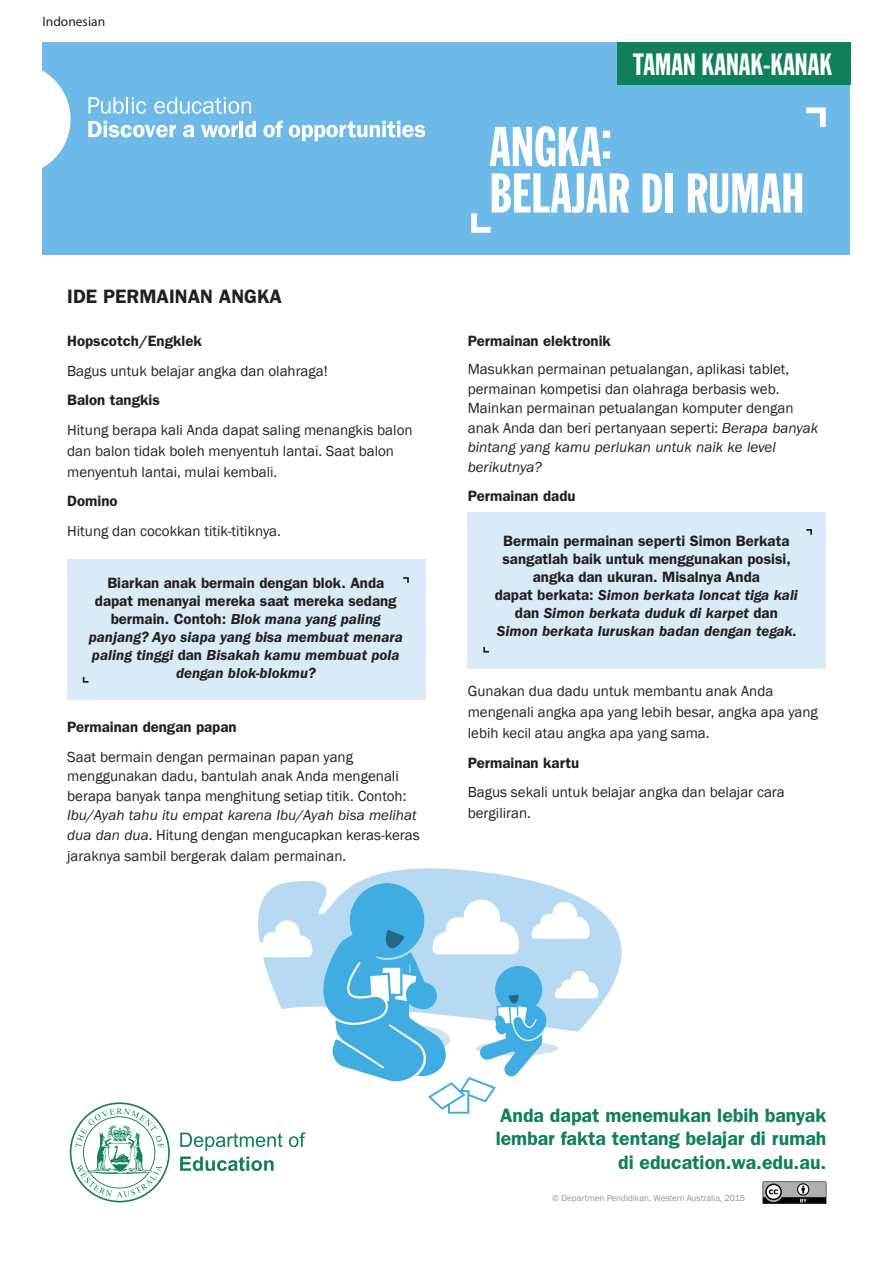
<style>
.page{position:relative;width:893px;height:1263px;background:#fff}
.page>*{position:absolute;margin:0;border:0;box-sizing:border-box;transform-origin:0 0}
.t1{font:54.9px "Franklin Gothic Extra Cond";color:#fff}
.t2{font:30px "Franklin Gothic Extra Cond";color:#fff}
.t3{font:600 19.5px/23.5px "ITC Franklin Gothic Std";color:#10805a;text-align:right}
.t4{font:600 19.5px "ITC Franklin Gothic Std";color:#231f20}
.t5{font:15px/19.5px "Franklin Gothic";color:#231f20}
.Pull_Outs{font:600 15px/18px "ITC Franklin Gothic Std";color:#231f20;text-align:center}
.Pull_Outs-2{font:italic 600 15px/18px "ITC Franklin Gothic Std";color:#231f20;text-align:center}
.t6{font:13.5px "Myriad Pro";color:#231f20}
.t7{font:9px "Franklin Gothic";color:#939598}
.s1{font-style:normal}
.s2{font-family:"ITC Franklin Gothic Std";font-style:italic}
.s3{font-style:italic}
</style>
<div class="page">
<div style="left:43px;top:43px;width:807px;height:212px;background:#6db9e7"></div>
<svg style="left:42px;top:63px;width:29px;height:112px"></svg>
<svg style="left:88px;top:97px;width:58px;height:17px"></svg>
<svg style="left:154px;top:97px;width:97px;height:17px"></svg>
<svg style="left:88px;top:121px;width:88px;height:16px"></svg>
<svg style="left:183px;top:125px;width:11px;height:12px"></svg>
<svg style="left:201px;top:125px;width:37px;height:12px"></svg>
<hr style="left:240px;top:121px;width:3px;height:16px;background:#fff">
<svg style="left:245px;top:121px;width:11px;height:16px"></svg>
<svg style="left:263px;top:121px;width:20px;height:16px"></svg>
<svg style="left:289px;top:121px;width:136px;height:20px"></svg>
<div style="left:617px;top:43px;width:233px;height:42px;background:#10805a"></div>
<svg style="left:70px;top:1102px;width:100px;height:100px"></svg>
<svg style="left:289px;top:1132px;width:16px;height:15px"></svg>
<svg style="left:180px;top:1132px;width:103px;height:39px"></svg>
<svg style="left:763px;top:1181px;width:63px;height:23px"></svg>
<div style="left:67px;top:559px;width:358px;height:140px;background:#d9ebf7"></div>
<svg style="left:471px;top:213px;width:20px;height:20px"></svg>
<svg style="left:806px;top:107px;width:20px;height:20px"></svg>
<div style="left:468px;top:512px;width:358px;height:157px;background:#d9ebf7"></div>
<svg style="left:806px;top:529px;width:6px;height:6px"></svg>
<svg style="left:483px;top:647px;width:6px;height:6px"></svg>
<svg style="left:403px;top:577px;width:6px;height:6px"></svg>
<svg style="left:83px;top:677px;width:5px;height:6px"></svg>
<svg style="left:361px;top:868px;width:261px;height:137px"></svg>
<svg style="left:258px;top:881px;width:342px;height:233px"></svg>
<p class="t6" style="left:43px;top:13px;width:64px">Indonesian</p>
<p class="t4" style="left:67px;top:284px;width:216px">IDE PERMAINAN ANGKA</p>
<p class="Pull_Outs" style="left:67px;top:332px;width:136px">Hopscotch/Engklek</p>
<p class="t5" style="left:67px;top:361px;width:262px">Bagus untuk belajar angka dan olahraga!</p>
<p class="Pull_Outs" style="left:67px;top:391px;width:94px">Balon tangkis</p>
<p class="t5" style="left:67px;top:420px;width:347px;line-height:21px">Hitung berapa kali Anda dapat saling menangkis balon dan balon tidak boleh menyentuh lantai. Saat balon menyentuh lantai, mulai kembali.</p>
<p class="Pull_Outs" style="left:67px;top:492px;width:52px">Domino</p>
<p class="t5" style="left:67px;top:521px;width:215px">Hitung dan cocokkan titik-titiknya.</p>
<p class="Pull_Outs-2" style="left:89px;top:574px;width:316px"><span class="s1">Biarkan anak bermain dengan blok. Anda dapat menanyai mereka saat mereka sedang bermain. Contoh:</span> Blok mana yang paling panjang? Ayo siapa yang bisa membuat menara paling tinggi <span class="s1">dan</span> Bisakah kamu membuat pola dengan blok-blokmu?</p>
<p class="Pull_Outs" style="left:67px;top:718px;width:171px">Permainan dengan papan</p>
<p class="t5" style="left:67px;top:747px;width:354px">Saat bermain dengan permainan papan yang menggunakan dadu, bantulah anak Anda mengenali berapa banyak tanpa menghitung setiap titik. Contoh:<br><span class="s2">Ibu/Ayah tahu itu empat karena Ibu/Ayah bisa melihat dua dan dua</span>. Hitung dengan mengucapkan keras-keras</p>
<p class="t5" style="left:67px;top:846px;width:281px">jaraknya sambil bergerak dalam permainan.</p>
<h2 class="t2" style="left:634px;top:48px;width:200px">TAMAN KANAK-KANAK</h2>
<p class="t1" style="left:489px;top:117px;width:124px">ANGKA:</p>
<p class="t1" style="left:489px;top:164px;width:317px">BELAJAR DI RUMAH</p>
<p class="Pull_Outs" style="left:468px;top:332px;width:145px">Permainan elektronik</p>
<p class="t5" style="left:468px;top:360px;width:352px">Masukkan permainan petualangan, aplikasi tablet, permainan kompetisi dan olahraga berbasis web.<br>Mainkan permainan petualangan komputer dengan anak Anda dan beri pertanyaan seperti: <span class="s2">Berapa banyak bintang yang kamu perlukan untuk naik ke level berikutnya?</span></p>
<p class="Pull_Outs" style="left:468px;top:487px;width:109px">Permainan dadu</p>
<p class="Pull_Outs" style="left:495px;top:532px;width:305px">Bermain permainan seperti Simon Berkata sangatlah baik untuk menggunakan posisi, angka dan ukuran. Misalnya Anda<br>dapat berkata: <span class="s3">Simon berkata loncat tiga kali </span>dan <span class="s3">Simon berkata duduk di karpet</span> dan <span class="s3">Simon berkata luruskan badan dengan tegak.</span></p>
<p class="t5" style="left:468px;top:681px;width:352px;line-height:21px">Gunakan dua dadu untuk membantu anak Anda mengenali angka apa yang lebih besar, angka apa yang lebih kecil atau angka apa yang sama.</p>
<p class="Pull_Outs" style="left:468px;top:754px;width:113px">Permainan kartu</p>
<p class="t5" style="left:468px;top:782px;width:319px;line-height:21px">Bagus sekali untuk belajar angka dan belajar cara bergiliran.</p>
<h3 class="t3" style="left:496px;top:1103px;width:332px">Anda dapat menemukan lebih banyak lembar fakta tentang belajar di rumah di education.wa.edu.au.</h3>
<p class="t7" style="left:552px;top:1193px;width:194px">© Departmen Pendidikan, Western Australia, 2015</p>
</div>
